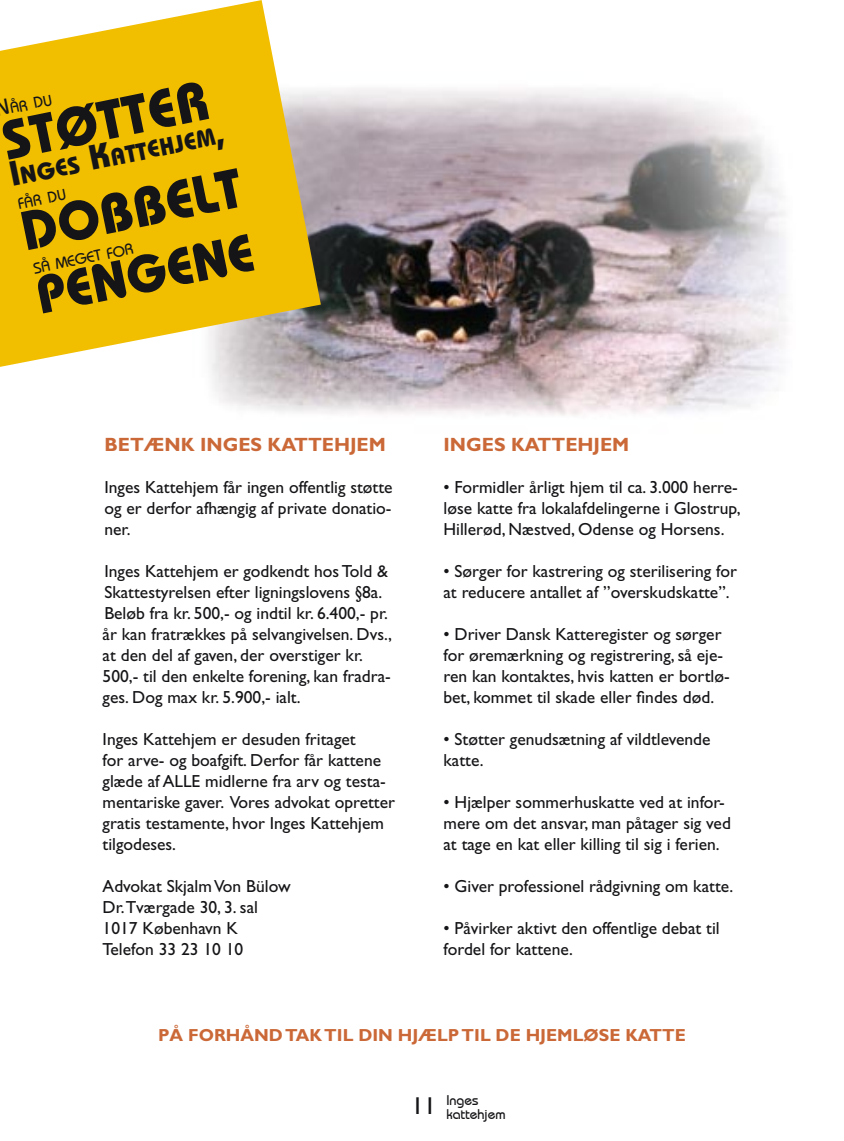
<style>
.page{position:relative;width:844px;height:1141px;background:#fff}
.page>*{position:absolute;margin:0;border:0;box-sizing:border-box;transform-origin:0 0}
.t1{font:700 55.12px "Bauhaus";color:#151518}
.t2{font:700 52.85px "Bauhaus";color:#151518}
.t3{font:700 24.32px "Bauhaus";color:#151518}
.t4{font:700 19.25px "Gill Sans";color:#cb6837}
.t5{font:17.5px/21px "Gill Sans";color:#151518}
.t6{font:700 17.5px "Gill Sans";color:#cb6837}
.t7{font:500 15.4px "Bauhaus";color:#151518}
.t8{font:500 14px/14px "Bauhaus";color:#151518}
.s1{font-size:22.05px}
.s2{font-size:34.65px}
.s3{font-family:"Gill Sans";font-weight:400;font-size:24.5px}
</style>
<div class="page">
<img style="left:211px;top:88px;width:575px;height:328px">
<svg style="left:0;top:0;width:321px;height:368px;background:#eec431"></svg>
<h1 class="t1" style="left:-4px;top:109px;width:211px;rotate:-12deg">STØTTER</h1>
<p class="t7" style="left:-5px;top:102px;width:57px;rotate:-12deg"><span class="s1">N</span>ÅR DU</p>
<h3 class="t3" style="left:8px;top:164px;width:220px;rotate:-12deg"><span class="s2">I</span>NGES <span class="s2">K</span>ATTEHJEM<span class="s2">,</span></h3>
<h1 class="t1" style="left:15px;top:199px;width:225px;rotate:-12deg">DOBBELT</h1>
<p class="t7" style="left:16px;top:195px;width:50px;rotate:-12deg">FÅR DU</p>
<h2 class="t2" style="left:30px;top:265px;width:222px;rotate:-12deg">PENGENE</h2>
<p class="t7" style="left:32px;top:260px;width:103px;rotate:-12deg">SÅ MEGET FOR</p>
<p class="t4" style="left:104px;top:433px;width:283px">BETÆNK INGES KATTEHJEM</p>
<p class="t5" style="left:104px;top:477px;width:290px;text-align:justify">Inges Kattehjem får ingen offentlig støtte og er derfor afhængig af private donatio&shy;ner.</p>
<p class="t5" style="left:103px;top:561px;width:290px">Inges Kattehjem er godkendt hos Told &amp; Skattestyrelsen efter ligningslovens §8a.<br>Beløb fra kr. 500,- og indtil kr. 6.400,- pr. år kan fratrækkes på selvangivelsen. Dvs., at den del af gaven, der overstiger kr.<br>500,- til den enkelte forening, kan fradra&shy;ges. Dog max kr. 5.900,- ialt.</p>
<p class="t5" style="left:103px;top:729px;width:294px">Inges Kattehjem er desuden fritaget<br>for arve- og boafgift. Derfor får kattene glæde af ALLE midlerne fra arv og testa&shy;mentariske gaver. Vores advokat opretter gratis testamente, hvor Inges Kattehjem tilgodeses.</p>
<p class="t5" style="left:103px;top:876px;width:189px">Advokat Skjalm Von Bülow<br>Dr.Tværgade 30, 3. sal<br>1017 København K<br>Telefon 33 23 10 10</p>
<p class="t4" style="left:443px;top:433px;width:187px">INGES KATTEHJEM</p>
<p class="t5" style="left:443px;top:477px;width:298px">• Formidler årligt hjem til ca. 3.000 herre&shy;løse katte fra lokalafdelingerne i Glostrup,<br>Hillerød, Næstved, Odense og Horsens.</p>
<p class="t5" style="left:443px;top:561px;width:295px">• Sørger for kastrering og sterilisering for at reducere antallet af ”overskudskatte”.</p>
<p class="t5" style="left:443px;top:624px;width:288px">• Driver Dansk Katteregister og sørger for øremærkning og registrering, så eje&shy;ren kan kontaktes, hvis katten er bortlø&shy;bet, kommet til skade eller findes død.</p>
<p class="t5" style="left:443px;top:729px;width:268px">• Støtter genudsætning af vildtlevende katte.</p>
<p class="t5" style="left:443px;top:792px;width:289px">• Hjælper sommerhuskatte ved at infor&shy;mere om det ansvar, man påtager sig ved at tage en kat eller killing til sig i ferien.</p>
<p class="t5" style="left:443px;top:876px;width:291px">• Giver professionel rådgivning om katte.</p>
<p class="t5" style="left:443px;top:918px;width:278px">• Påvirker aktivt den offentlige debat til fordel for kattene.</p>
<p class="t6" style="left:158px;top:1025px;width:529px">PÅ FORHÅND TAK TIL DIN HJÆLP TIL DE HJEMLØSE KATTE</p>
<p class="t8" style="left:446px;top:1093px;width:61px;text-indent:-35px"><span class="s3">11</span> Inges kattehjem</p>
</div>
